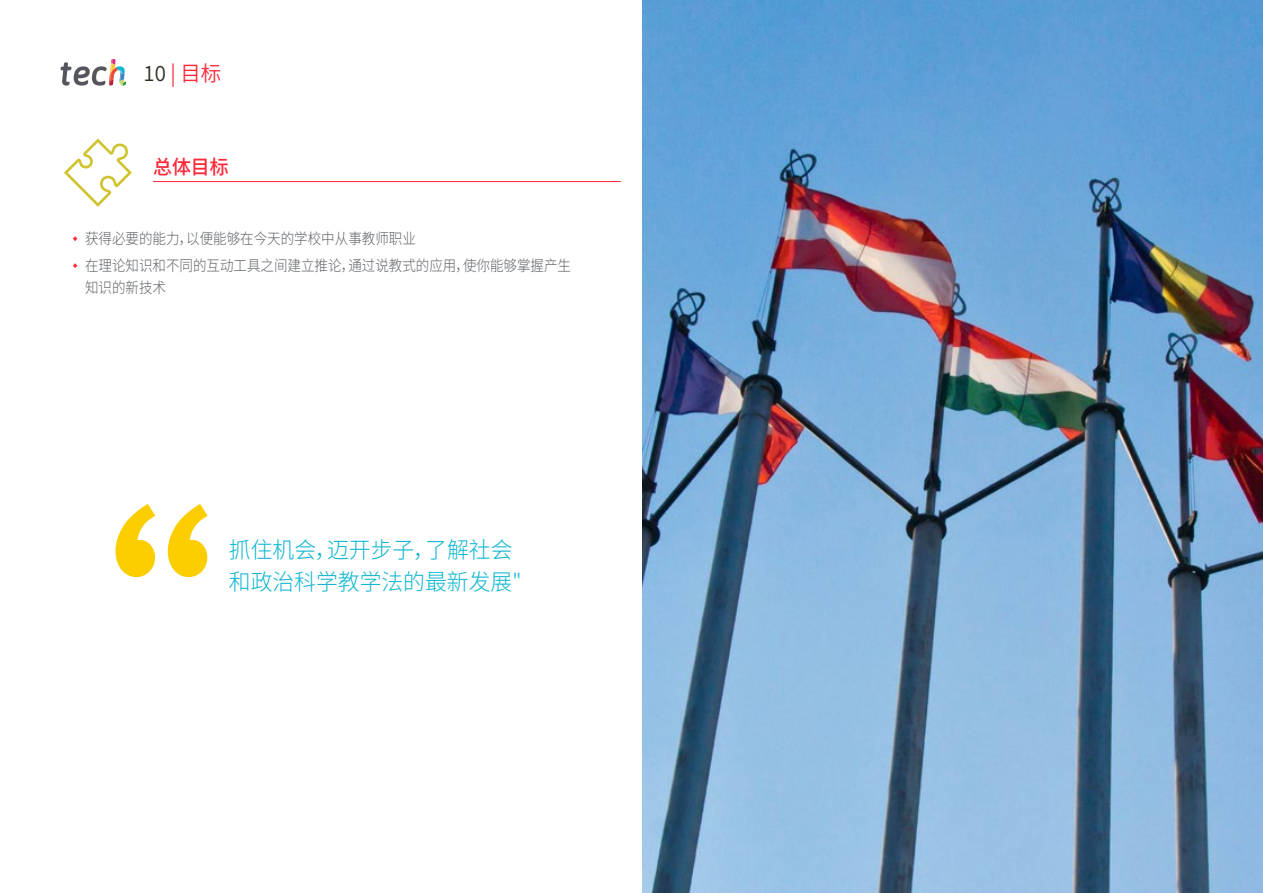
<style>
.page{position:relative;width:1263px;height:893px;background:#fff}
.page>*{position:absolute;margin:0;border:0;box-sizing:border-box;transform-origin:0 0}
.t1{font:300 22.5px/31.5px "Source Han Sans CN";color:#0fb6cf}
.t2{font:21px "Source Han Sans CN";color:#ff293a}
.t3{font:500 19.5px "Source Han Sans CN";color:#ff293a}
.t4{font:300 15px/26.7px "Source Han Sans CN";color:#61646a;scale:.9 1}
.s1{color:#312e20}
</style>
<div class="page">
<hr style="left:153px;top:181px;width:468px;height:1px;background:#ff293a">
<svg style="left:64px;top:139px;width:68px;height:68px"></svg>
<img style="left:642px;top:0;width:621px;height:893px">
<svg style="left:61px;top:59px;width:65px;height:27px"></svg>
<svg style="left:115px;top:504px;width:93px;height:73px"></svg>
<h2 class="t2" style="left:144px;top:61px;width:79px"><span class="s1">10</span> | 目标</h2>
<h3 class="t3" style="left:153px;top:156px;width:77px">总体目标</h3>
<p class="t4" style="left:85px;top:225px;width:541px">获得必要的能力，以便能够在今天的学校中从事教师职业<br>在理论知识和不同的互动工具之间建立推论，通过说教式的应用，使你能够掌握产生</p>
<p class="t4" style="left:85px;top:275px;width:91px">知识的新技术</p>
<h1 class="t1" style="left:229px;top:535px;width:294px">抓住机会，迈开步子，了解社会和政治科学教学法的最新发展"</h1>
</div>
